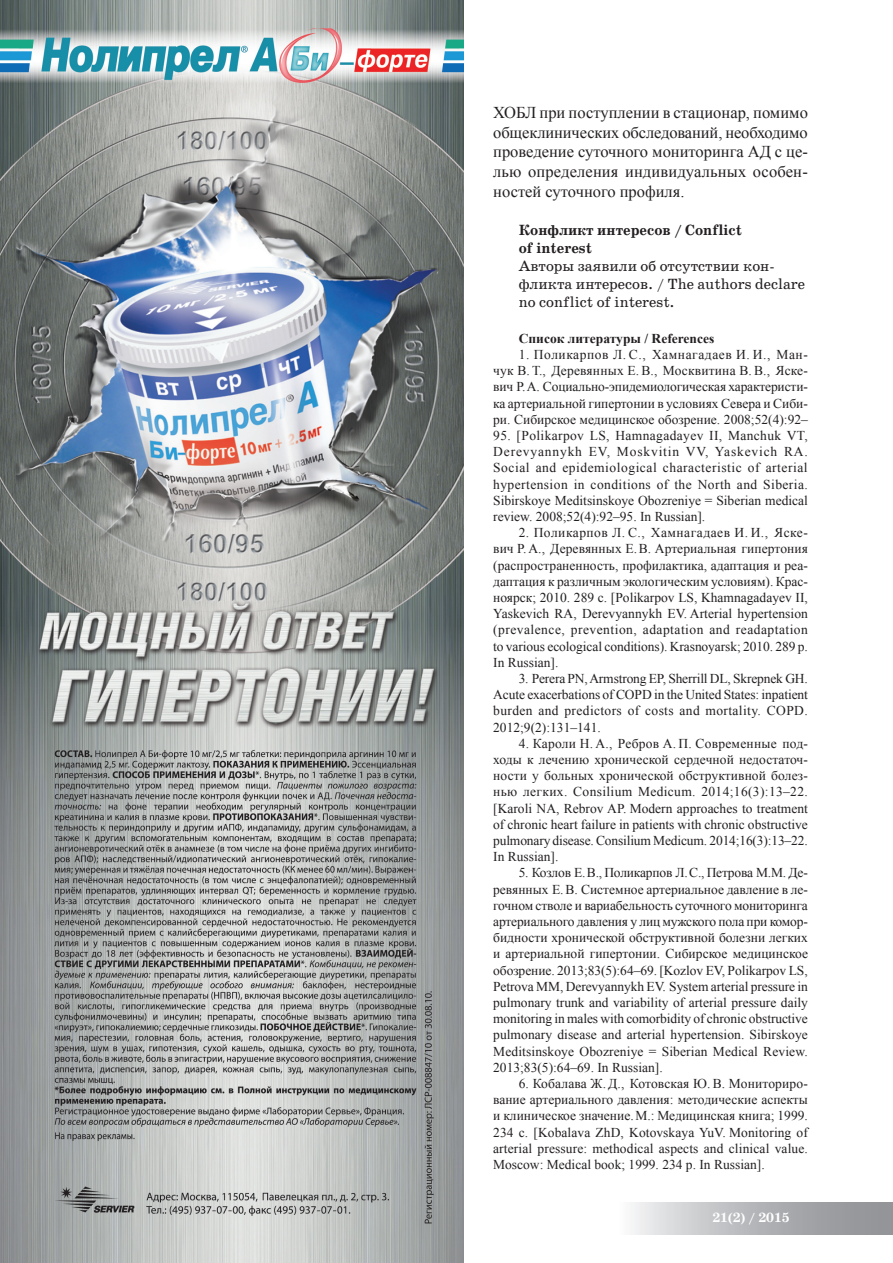
<style>
.page{position:relative;width:893px;height:1263px;background:#fff}
.page>*{position:absolute;margin:0;border:0;box-sizing:border-box;transform-origin:0 0}
.OSNOVA{font:16.5px/19.8px "Times New Roman";letter-spacing:.005em;color:#231f20;text-align:justify}
.osnvAVTOR_-_m_RAB{font:15px/18px "School Book C";color:#231f20}
.osnvAVTOR_-_m_RAB-2{font:700 15px/18px "School Book C";color:#231f20}
.bib{font:13.5px/16.2px "Times New Roman";color:#231f20;text-align:justify}
.bib-2{font:700 13.5px "Times New Roman";color:#231f20}
.t1{font:700 13.5px "School Book C";color:#fff}
</style>
<div class="page">
<div style="left:619px;top:1202px;width:274px;height:32px;background:linear-gradient(to right,#eff0f1,#85878b)"></div>
<img style="left:0;top:0;width:463px;height:1263px">
<p class="OSNOVA" style="left:493px;top:102px;width:316px">ХОБЛ при поступлении в стационар, помимо общеклинических обследований, необходимо проведение суточного мониторинга АД с це&shy;лью определения индивидуальных особен&shy;ностей суточного профиля.</p>
<p class="osnvAVTOR_-_m_RAB-2" style="left:519px;top:221px;width:225px">Конфликт интересов / Conflict of interest</p>
<p class="osnvAVTOR_-_m_RAB" style="left:519px;top:257px;width:288px">Авторы заявили об отсутствии кон&shy;фликта интересов. / The authors declare no conflict of interest.</p>
<p class="bib-2" style="left:519px;top:329px;width:197px">Список литературы / References</p>
<p class="bib" style="left:493px;top:346px;width:316px;text-indent:26px">1. Поликарпов Л. С., Хамнагадаев И. И., Ман&shy;чук В.Т., Деревянных Е.В., Москвитина В.В., Яске&shy;вич Р.А. Социально-эпидемиологическая характеристи&shy;ка артериальной гипертонии в условиях Севера и Сиби&shy;ри. Сибирское медицинское обозрение. 2008;52(4):92–</p>
<p class="bib" style="left:493px;top:427px;width:316px">95. [Polikarpov LS, Hamnagadayev II, Manchuk VT, Derevyannykh EV, Moskvitin VV, Yaskevich RA.<br>Social and epidemiological characteristic of arterial hypertension in conditions of the North and Siberia.<br>Sibirskoye Meditsinskoye Obozreniye = Siberian medical review. 2008;52(4):92–95. In Russian].</p>
<p class="bib" style="left:493px;top:524px;width:316px;text-indent:26px">2. Поликарпов Л. С., Хамнагадаев И. И., Яске&shy;вич Р.А., Деревянных Е.В. Артериальная гипертония (распространенность, профилактика, адаптация и реа&shy;даптация к различным экологическим условиям). Крас&shy;ноярск; 2010. 289 c. [Polikarpov LS, Khamnagadayev II, Yaskevich RA, Derevyannykh EV. Arterial hypertension (prevalence, prevention, adaptation and readaptation to various ecological conditions). Krasnoyarsk; 2010. 289 p.<br>In Russian].</p>
<p class="bib" style="left:493px;top:670px;width:316px;text-indent:26px">3. Perera PN, Armstrong EP, Sherrill DL, Skrepnek GH.<br>Acute exacerbations of COPD in the United States: inpatient burden and predictors of costs and mortality. COPD.<br>2012;9(2):131–141.</p>
<p class="bib" style="left:493px;top:735px;width:316px;text-indent:26px">4. Кароли Н. А., Ребров А. П. Современные под&shy;ходы к лечению хронической сердечной недостаточ&shy;ности у больных хронической обструктивной болез&shy;нью легких. Consilium Medicum. 2014;16(3):13–22. [Karoli NA, Rebrov AP. Modern approaches to treatment of chronic heart failure in patients with chronic obstructive pulmonary disease. Consilium Medicum. 2014;16(3):13–22.<br>In Russian].</p>
<p class="bib" style="left:493px;top:864px;width:316px;text-indent:26px">5. Козлов Е.В., Поликарпов Л.С., Петрова М.М. Де&shy;ревянных Е.В. Системное артериальное давление в ле&shy;гочном стволе и вариабельность суточного мониторинга артериального давления у лиц мужского пола при комор&shy;бидности хронической обструктивной болезни легких и артериальной гипертонии. Сибирское медицинское обозрение. 2013;83(5):64–69. [Kozlov EV, Polikarpov LS, Petrova MM, Derevyannykh EV. System arterial pressure in pulmonary trunk and variability of arterial pressure daily monitoring in males with comorbidity of chronic obstructive pulmonary disease and arterial hypertension. Sibirskoye Meditsinskoye Obozreniye = Siberian Medical Review.<br>2013;83(5):64–69. In Russian].</p>
<p class="bib" style="left:493px;top:1075px;width:316px;text-indent:26px">6. Кобалава Ж.Д., Котовская Ю.В. Мониториро&shy;вание артериального давления: методические аспекты и клиническое значение.М.: Медицинская книга; 1999.<br>234 c. [Kobalava ZhD, Kotovskaya YuV. Monitoring of arterial pressure: methodical aspects and clinical value.<br>Moscow: Medical book; 1999. 234 p. In Russian].</p>
<p class="t1" style="left:712px;top:1210px;width:79px">21(2) / 2015</p>
</div>
